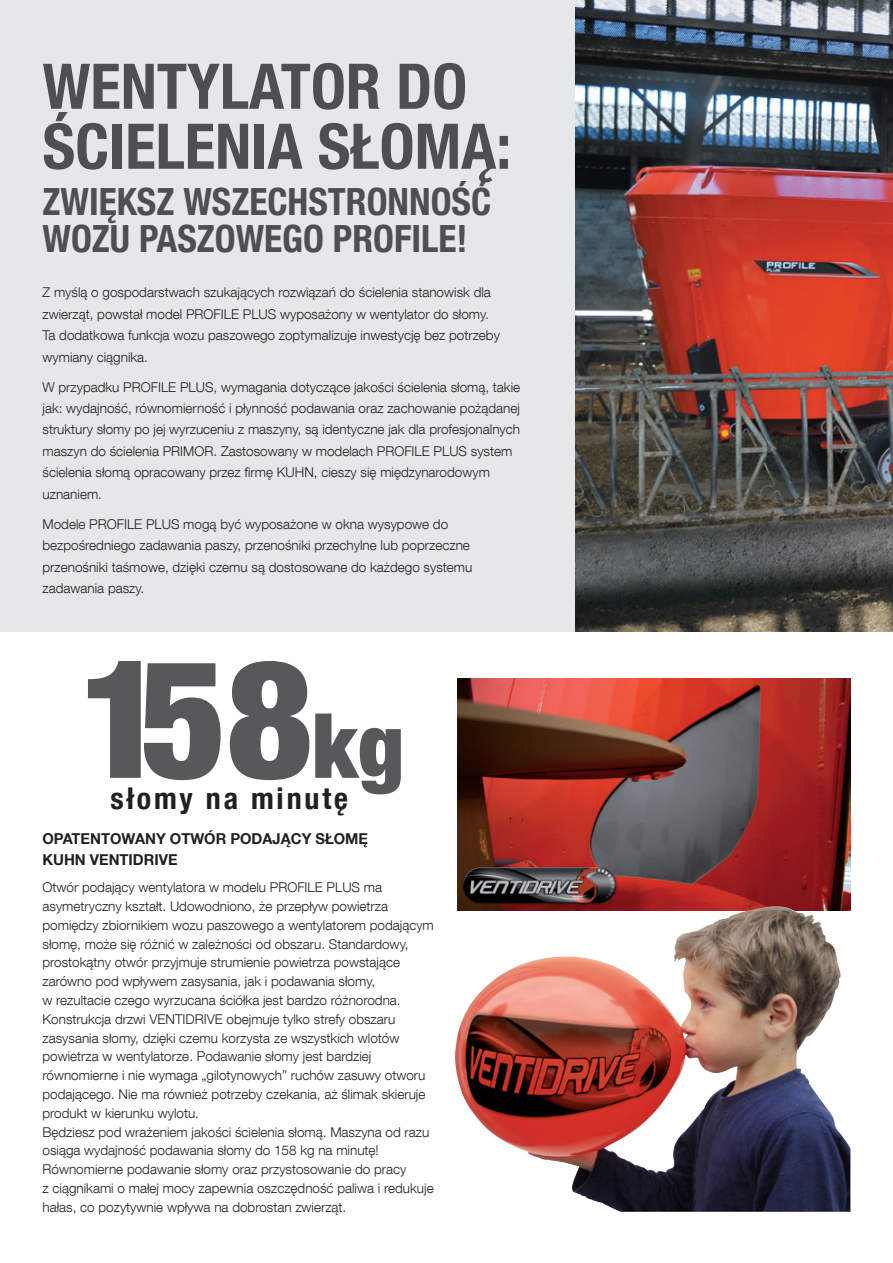
<style>
.page{position:relative;width:893px;height:1263px;background:#fff}
.page>*{position:absolute;margin:0;border:0;box-sizing:border-box;transform-origin:0 0}
.t1{font:900 condensed 165px "Helvetica Neue LT Com";color:#57585a}
.t2{font:700 condensed 63px/60px "Helvetica Neue LT Com";color:#57585a}
.t3{font:700 condensed 37.5px/37.5px "Helvetica Neue LT Com";color:#57585a}
.t4{font:700 condensed 30px "Helvetica Neue LT Com";letter-spacing:.095em;color:#231f20}
.t5{font:700 15px/20.5px "Helvetica Neue LT Com";color:#231f20}
.t6{font:300 13.5px/18.8px "Helvetica Neue LT Com";color:#231f20}
.s1{font-size:90px}
</style>
<div class="page">
<div style="left:0;top:0;width:575px;height:631px;background:#e6e7e9"></div>
<img style="left:575px;top:0;width:318px;height:631px">
<img style="left:457px;top:679px;width:393px;height:227px">
<img style="left:455px;top:906px;width:395px;height:306px">
<img style="left:462px;top:867px;width:155px;height:38px">
<h2 class="t2" style="left:43px;top:57px;width:470px">WENTYLATOR DO<br>ŚCIELENIA SŁOMĄ:</h2>
<h3 class="t3" style="left:43px;top:183px;width:450px">ZWIĘKSZ WSZECHSTRONNOŚĆ<br>WOZU PASZOWEGO PROFILE!</h3>
<p class="t6" style="left:43px;top:281px;width:459px;line-height:21.5px">Z myślą o gospodarstwach szukających rozwiązań do ścielenia stanowisk dla zwierząt, powstał model PROFILE PLUS wyposażony w wentylator do słomy.<br>Ta dodatkowa funkcja wozu paszowego zoptymalizuje inwestycję bez potrzeby wymiany ciągnika.</p>
<p class="t6" style="left:43px;top:376px;width:479px;line-height:21.5px">W przypadku PROFILE PLUS, wymagania dotyczące jakości ścielenia słomą, takie jak: wydajność, równomierność i płynność podawania oraz zachowanie pożądanej struktury słomy po jej wyrzuceniu z maszyny, są identyczne jak dla profesjonalnych maszyn do ścielenia PRIMOR. Zastosowany w modelach PROFILE PLUS system ścielenia słomą opracowany przez firmę KUHN, cieszy się międzynarodowym uznaniem.</p>
<p class="t6" style="left:43px;top:513px;width:431px;line-height:21.5px">Modele PROFILE PLUS mogą być wyposażone w okna wysypowe do bezpośredniego zadawania paszy, przenośniki przechylne lub poprzeczne przenośniki taśmowe, dzięki czemu są dostosowane do każdego systemu zadawania paszy.</p>
<h1 class="t1" style="left:80px;top:621px;width:326px">158<span class="s1">kg</span></h1>
<h3 class="t4" style="left:111px;top:780px;width:239px">słomy na minutę</h3>
<p class="t5" style="left:43px;top:828px;width:327px">OPATENTOWANY OTWÓR PODAJĄCY SŁOMĘ<br>KUHN VENTIDRIVE</p>
<p class="t6" style="left:43px;top:878px;width:393px">Otwór podający wentylatora w modelu PROFILE PLUS ma asymetryczny kształt. Udowodniono, że przepływ powietrza pomiędzy zbiornikiem wozu paszowego a wentylatorem podającym słomę, może się różnić w zależności od obszaru. Standardowy, prostokątny otwór przyjmuje strumienie powietrza powstające zarówno pod wpływem zasysania, jak i podawania słomy,<br>w rezultacie czego wyrzucana ściółka jest bardzo różnorodna.<br>Konstrukcja drzwi VENTIDRIVE obejmuje tylko strefy obszaru zasysania słomy, dzięki czemu korzysta ze wszystkich wlotów powietrza w wentylatorze. Podawanie słomy jest bardziej równomierne i nie wymaga „gilotynowych” ruchów zasuwy otworu podającego. Nie ma również potrzeby czekania, aż ślimak skieruje produkt w kierunku wylotu.<br>Będziesz pod wrażeniem jakości ścielenia słomą. Maszyna od razu osiąga wydajność podawania słomy do 158 kg na minutę!<br>Równomierne podawanie słomy oraz przystosowanie do pracy<br>z ciągnikami o małej mocy zapewnia oszczędność paliwa i redukuje hałas, co pozytywnie wpływa na dobrostan zwierząt.</p>
</div>
